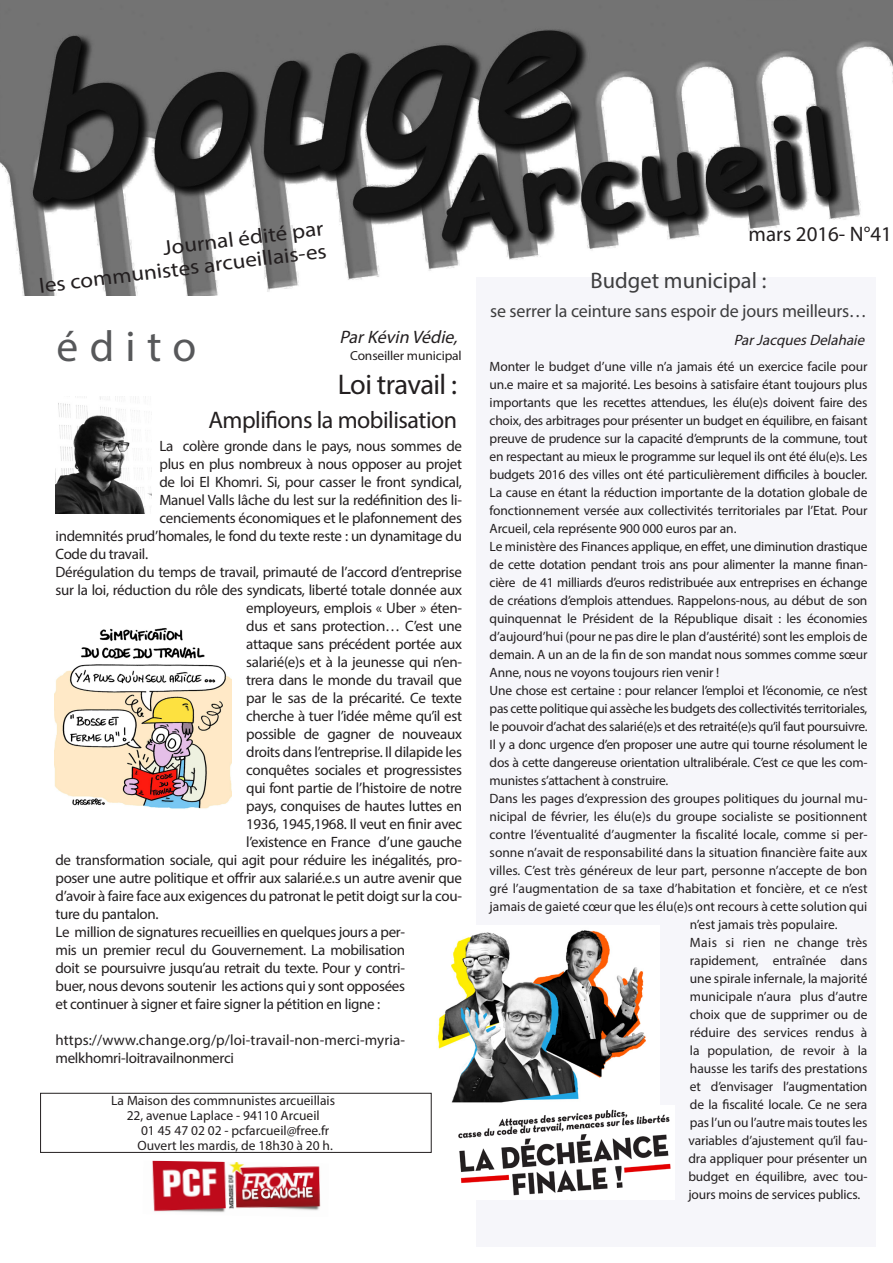
<style>
.page{position:relative;width:893px;height:1263px;background:#fff}
.page>*{position:absolute;margin:0;border:0;box-sizing:border-box;transform-origin:0 0}
.t1{font:43.5px "Myriad Pro";letter-spacing:.26em;color:#57585a}
.texte_courant{font:28.5px "Myriad Pro";letter-spacing:-.02em;color:#231f20}
.texte_courant-2{font:24px "Myriad Pro";letter-spacing:-.02em;color:#231f20}
.t2{font:22.5px "Myriad Pro";color:#3e3e3f}
.t3{font:21px "Myriad Pro";color:#231f20;scale:1.1 1}
.t4{font:21px "Myriad Pro";color:#231f20}
.t5{font:18px "Myriad Pro";letter-spacing:-.01em;color:#3e3e3f}
.t6{font:italic 18px "Myriad Pro";color:#231f20}
.texte_courant-3{font:15px/18px "Myriad Pro";letter-spacing:-.02em;color:#231f20;text-align:justify}
.texte_courant-4{font:15px/18px "Myriad Pro";color:#231f20}
.t7{font:italic 15px "Myriad Pro";color:#231f20}
._03_matrix_b{font:13.5px/18px "Myriad Pro";color:#231f20;text-align:justify}
.t8{font:13.05px "Myriad Pro";letter-spacing:-.01em;color:#231f20}
</style>
<div class="page">
<img style="left:56px;top:396px;width:96px;height:118px">
<img style="left:0;top:0;width:893px;height:296px">
<div style="left:477px;top:277px;width:399px;height:970px;background:#f6f6fa"></div>
<img style="left:421px;top:930px;width:225px;height:173px">
<img style="left:458px;top:1109px;width:213px;height:87px">
<img style="left:54px;top:628px;width:177px;height:181px">
<div style="left:40px;top:1093px;width:392px;height:60px;border:1px solid #231f20"></div>
<img style="left:152px;top:1160px;width:169px;height:53px">
<p class="t3" style="left:162px;top:235px;width:149px;rotate:-7deg">Journal édité par</p>
<p class="t3" style="left:38px;top:273px;width:264px;rotate:-7deg">les communistes arcueillais-es</p>
<p class="t1" style="left:57px;top:319px;width:141px">édito</p>
<p class="t6" style="left:339px;top:326px;width:124px">ParKévin Védie,</p>
<p class="t8" style="left:350px;top:348px;width:113px">Conseiller municipal</p>
<p class="texte_courant" style="left:338px;top:367px;width:121px">Loi travail :</p>
<p class="texte_courant-2" style="left:208px;top:405px;width:250px">Amplifions la mobilisation</p>
<p class="texte_courant-3" style="left:159px;top:437px;width:304px">La colère gronde dans le pays, nous sommes de</p>
<p class="texte_courant-3" style="left:159px;top:455px;width:304px">plus en plus nombreux à nous opposer au projet</p>
<p class="texte_courant-3" style="left:159px;top:473px;width:304px">de loi El Khomri. Si, pour casser le front syndical,</p>
<p class="texte_courant-3" style="left:159px;top:491px;width:304px">Manuel Valls lâche du lest sur la redéfinition des li-</p>
<p class="texte_courant-3" style="left:159px;top:509px;width:304px">cenciements économiques et le plafonnement des</p>
<p class="texte_courant-3" style="left:55px;top:527px;width:408px">indemnités prud’homales, le fond du texte reste : un dynamitage du</p>
<p class="texte_courant-3" style="left:55px;top:545px;width:94px">Code du travail.</p>
<p class="texte_courant-3" style="left:55px;top:563px;width:408px">Dérégulation du temps de travail, primauté de l’accord d’entreprise</p>
<p class="texte_courant-3" style="left:55px;top:581px;width:408px">sur la loi, réduction du rôle des syndicats, liberté totale donnée aux</p>
<p class="texte_courant-3" style="left:246px;top:599px;width:217px">employeurs, emplois « Uber » éten-</p>
<p class="texte_courant-3" style="left:246px;top:617px;width:217px">dus et sans protection… C’est une</p>
<p class="texte_courant-3" style="left:246px;top:635px;width:217px">attaque sans précédent portée aux</p>
<p class="texte_courant-3" style="left:246px;top:653px;width:217px">salarié(e)s et à la jeunesse qui n’en-</p>
<p class="texte_courant-3" style="left:246px;top:671px;width:217px">trera dans le monde du travail que</p>
<p class="texte_courant-3" style="left:246px;top:689px;width:217px">par le sas de la précarité. Ce texte</p>
<p class="texte_courant-3" style="left:246px;top:707px;width:217px">cherche à tuer l’idée même qu’il est</p>
<p class="texte_courant-3" style="left:246px;top:725px;width:217px">possible de gagner de nouveaux</p>
<p class="texte_courant-3" style="left:246px;top:743px;width:217px">droits dans l’entreprise. Il dilapide les</p>
<p class="texte_courant-3" style="left:246px;top:761px;width:217px">conquêtes sociales et progressistes</p>
<p class="texte_courant-3" style="left:246px;top:779px;width:217px">qui font partie de l’histoire de notre</p>
<p class="texte_courant-3" style="left:246px;top:797px;width:217px">pays, conquises de hautes luttes en</p>
<p class="texte_courant-3" style="left:246px;top:815px;width:217px">1936, 1945,1968. Il veut en finir avec</p>
<p class="texte_courant-3" style="left:246px;top:833px;width:217px">l’existence en France d’une gauche</p>
<p class="texte_courant-3" style="left:55px;top:851px;width:408px">de transformation sociale, qui agit pour réduire les inégalités, pro-</p>
<p class="texte_courant-3" style="left:55px;top:869px;width:408px">poser une autre politique et offrir aux salarié.e.s un autre avenir que</p>
<p class="texte_courant-3" style="left:55px;top:887px;width:408px">d’avoir à faire face aux exigences du patronat le petit doigt sur la cou-</p>
<p class="texte_courant-3" style="left:55px;top:905px;width:105px">ture du pantalon.</p>
<p class="texte_courant-3" style="left:55px;top:923px;width:351px">Le million de signatures recueillies en quelques jours a per&shy;mis un premier recul du Gouvernement. La mobilisation doit se poursuivre jusqu’au retrait du texte. Pour y contri&shy;buer, nous devons soutenir les actions qui y sont opposées et continuer à signer et faire signer la pétition en ligne :</p>
<p class="texte_courant-4" style="left:55px;top:1031px;width:351px">https://www.change.org/p/loi-travail-non-merci-myria&shy;melkhomri-loitravailnonmerci</p>
<p class="_03_matrix_b" style="left:111px;top:1092px;width:225px">La Maison des commnunistes arcueillais</p>
<p class="_03_matrix_b" style="left:127px;top:1107px;width:195px">22, avenue Laplace - 94110 Arcueil</p>
<p class="_03_matrix_b" style="left:141px;top:1122px;width:190px">01 45 47 02 02 - pcfarcueil@free.fr</p>
<p class="_03_matrix_b" style="left:137px;top:1137px;width:197px">Ouvert les mardis, de 18h30 à 20 h.</p>
<p class="t4" style="left:749px;top:221px;width:145px">mars 2016- N°41</p>
<p class="t2" style="left:591px;top:267px;width:177px">Budget municipal :</p>
<p class="t5" style="left:490px;top:299px;width:378px">se serrer la ceinture sans espoir de jours meilleurs…</p>
<p class="t7" style="left:734px;top:330px;width:136px">ParJacquesDelahaie</p>
<p class="_03_matrix_b" style="left:490px;top:357px;width:379px">Monter le budget d’une ville n’a jamais été un exercice facile pour un.e maire et sa majorité. Les besoins à satisfaire étant toujours plus importants que les recettes attendues, les élu(e)s doivent faire des choix, des arbitrages pour présenter un budget en équilibre, en faisant preuve de prudence sur la capacité d’emprunts de la commune, tout en respectant au mieux le programme sur lequel ils ont été élu(e)s. Les budgets 2016 des villes ont été particulièrement difficiles à boucler.<br>La cause en étant la réduction importante de la dotation globale de fonctionnement versée aux collectivités territoriales par l’Etat. Pour Arcueil, cela représente 900 000 euros par an.</p>
<p class="_03_matrix_b" style="left:490px;top:537px;width:379px">Le ministère des Finances applique, en effet, une diminution drastique de cette dotation pendant trois ans pour alimenter la manne finan&shy;cière de 41 milliards d’euros redistribuée aux entreprises en échange de créations d’emplois attendues. Rappelons-nous, au début de son quinquennat le Président de la République disait : les économies d’aujourd’hui (pour ne pas dire le plan d’austérité) sont les emplois de demain. A un an de la fin de son mandat nous sommes comme sœur Anne, nous ne voyons toujours rien venir !</p>
<p class="_03_matrix_b" style="left:490px;top:681px;width:379px">Une chose est certaine : pour relancer l’emploi et l’économie, ce n’est pas cette politique qui assèche les budgets des collectivités territoriales, le pouvoir d’achat des salarié(e)s et des retraité(e)s qu’il faut poursuivre.<br>Il y a donc urgence d’en proposer une autre qui tourne résolument le dos à cette dangereuse orientation ultralibérale. C’est ce que les com&shy;munistes s’attachent à construire.</p>
<p class="_03_matrix_b" style="left:490px;top:789px;width:379px">Dans les pages d’expression des groupes politiques du journal mu-</p>
<p class="_03_matrix_b" style="left:490px;top:807px;width:379px">nicipal de février, les élu(e)s du groupe socialiste se positionnent</p>
<p class="_03_matrix_b" style="left:490px;top:825px;width:379px">contre l’éventualité d’augmenter la fiscalité locale, comme si per-</p>
<p class="_03_matrix_b" style="left:490px;top:843px;width:379px">sonne n’avait de responsabilité dans la situation financière faite aux</p>
<p class="_03_matrix_b" style="left:490px;top:861px;width:379px">villes. C’est très généreux de leur part, personne n’accepte de bon</p>
<p class="_03_matrix_b" style="left:490px;top:879px;width:379px">gré l’augmentation de sa taxe d’habitation et foncière, et ce n’est</p>
<p class="_03_matrix_b" style="left:490px;top:897px;width:379px">jamais de gaieté cœur que les élu(e)s ont recours à cette solution qui</p>
<p class="_03_matrix_b" style="left:690px;top:915px;width:149px">n’est jamais très populaire.</p>
<p class="_03_matrix_b" style="left:688px;top:933px;width:181px">Mais si rien ne change très rapidement, entraînée dans une spirale infernale, la majorité municipale n’aura plus d’autre choix que de supprimer ou de réduire des services rendus à la population, de revoir à la hausse les tarifs des prestations et d’envisager l’augmentation de la fiscalité locale. Ce ne sera pas l’un ou l’autre mais toutes les variables d’ajustement qu’il fau&shy;dra appliquer pour présenter un budget en équilibre, avec tou&shy;jours moins de services publics.</p>
</div>
